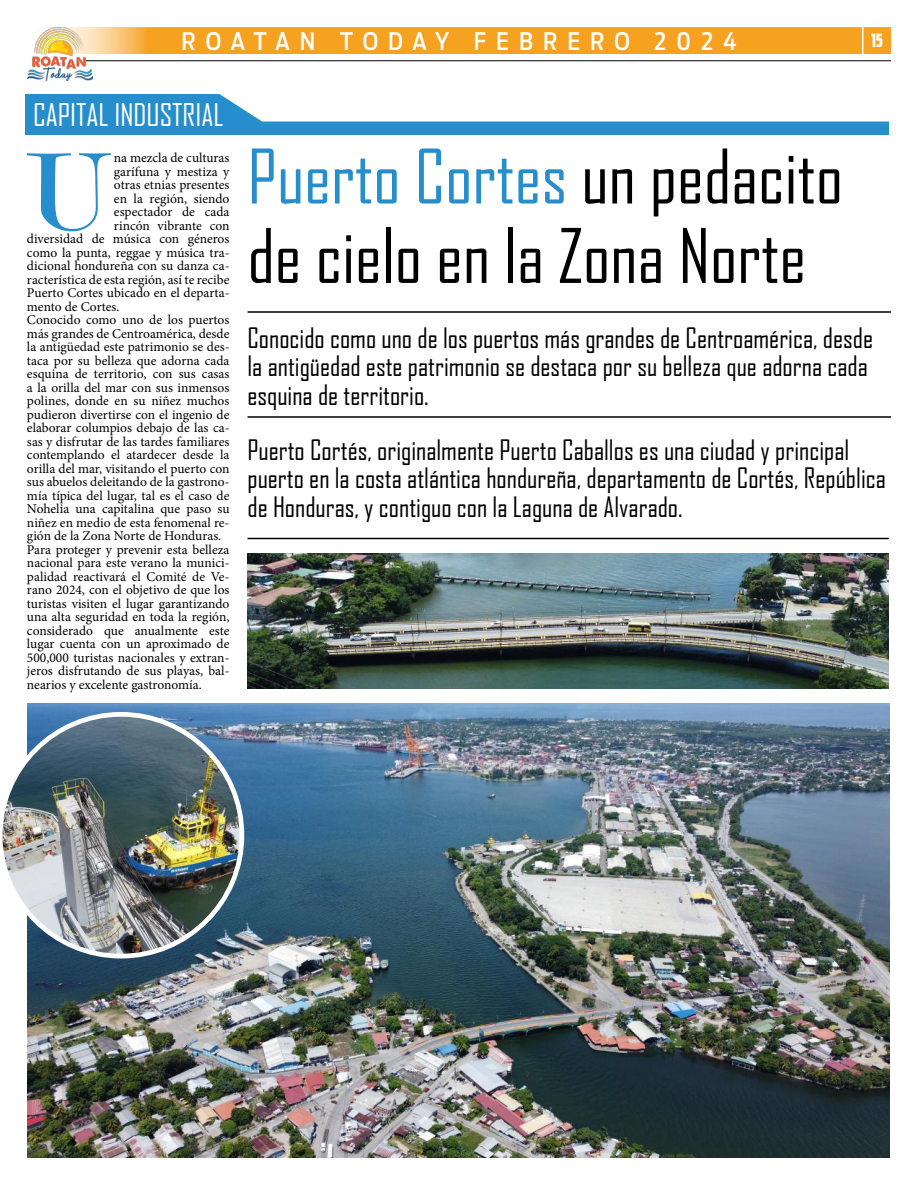
<style>
.page{position:relative;width:918px;height:1188px;background:#fff}
.page>*{position:absolute;margin:0;border:0;box-sizing:border-box;transform-origin:0 0}
.t1{font:113.7px "Modern 20 BT Roman B";color:#278ecd}
.t2{font:72px/79.3px "Agency FB";color:#000}
.t3{font:30px "Agency FB";color:#fff}
.t4{font:27px/28.5px "Agency FB";color:#000}
.t5{font:500 condensed 24px "Ford Antenna";letter-spacing:.415em;color:#fff}
.t6{font:18px "Ford Antenna Black Cmp";color:#fff}
.t7{font:13.5px "Minion Pro";color:#000}
.s1{color:#278ecd}
</style>
<div class="page">
<img style="left:27px;top:703px;width:863px;height:455px">
<div style="left:27px;top:27px;width:864px;height:27px;background:#f6a120"></div>
<svg style="left:862px;top:27px;width:1px;height:27px"></svg>
<hr style="left:86px;top:60px;width:805px;height:1px;background:#010202">
<img style="left:27px;top:27px;width:65px;height:54px">
<div style="left:25px;top:94px;width:864px;height:41px;background:#278ecd"></div>
<div style="left:219px;top:94px;width:670px;height:28px;background:#fff"></div>
<hr style="left:248px;top:416px;width:643px;height:2px;background:#000">
<hr style="left:248px;top:311px;width:643px;height:2px;background:#000">
<hr style="left:248px;top:538px;width:641px;height:1px;background:#000">
<img style="left:248px;top:554px;width:641px;height:134px">
<img style="left:2px;top:712px;width:242px;height:247px">
<h3 class="t5" style="left:182px;top:20px;width:556px">ROATAN TODAY FEBRERO 2024</h3>
<h3 class="t6" style="left:871px;top:25px;width:13px">15</h3>
<h3 class="t3" style="left:33px;top:97px;width:192px">CAPITAL INDUSTRIAL</h3>
<h1 class="t1" style="left:25px;top:122px;width:91px">U</h1>
<p class="t7" style="left:114px;top:149px;width:117px">na mezcla de culturas</p>
<p class="t7" style="left:114px;top:162px;width:117px">garífuna y mestiza y</p>
<p class="t7" style="left:114px;top:176px;width:117px">otras etnias presentes</p>
<p class="t7" style="left:114px;top:189px;width:117px">en la región, siendo</p>
<p class="t7" style="left:114px;top:203px;width:117px">espectador de cada</p>
<p class="t7" style="left:114px;top:216px;width:117px">rincón vibrante con</p>
<p class="t7" style="left:27px;top:230px;width:204px">diversidad de música con géneros</p>
<p class="t7" style="left:27px;top:243px;width:204px">como la punta, reggae y música tra-</p>
<p class="t7" style="left:27px;top:257px;width:204px">dicional hondureña con su danza ca-</p>
<p class="t7" style="left:27px;top:270px;width:204px">racterística de esta región, así te recibe</p>
<p class="t7" style="left:27px;top:284px;width:204px">Puerto Cortes ubicado en el departa-</p>
<p class="t7" style="left:27px;top:297px;width:94px">mento de Cortes.</p>
<p class="t7" style="left:27px;top:311px;width:204px">Conocido como uno de los puertos</p>
<p class="t7" style="left:27px;top:324px;width:204px">más grandes de Centroamérica, desde</p>
<p class="t7" style="left:27px;top:338px;width:204px">la antigüedad este patrimonio se des-</p>
<p class="t7" style="left:27px;top:351px;width:204px">taca por su belleza que adorna cada</p>
<p class="t7" style="left:27px;top:365px;width:204px">esquina de territorio, con sus casas</p>
<p class="t7" style="left:27px;top:378px;width:204px">a la orilla del mar con sus inmensos</p>
<p class="t7" style="left:27px;top:392px;width:204px">polines, donde en su niñez muchos</p>
<p class="t7" style="left:27px;top:405px;width:204px">pudieron divertirse con el ingenio de</p>
<p class="t7" style="left:27px;top:419px;width:204px">elaborar columpios debajo de las ca-</p>
<p class="t7" style="left:27px;top:432px;width:204px">sas y disfrutar de las tardes familiares</p>
<p class="t7" style="left:27px;top:446px;width:204px">contemplando el atardecer desde la</p>
<p class="t7" style="left:27px;top:459px;width:204px">orilla del mar, visitando el puerto con</p>
<p class="t7" style="left:27px;top:473px;width:204px">sus abuelos deleitando de la gastrono-</p>
<p class="t7" style="left:27px;top:486px;width:204px">mía típica del lugar, tal es el caso de</p>
<p class="t7" style="left:27px;top:500px;width:204px">Nohelia una capitalina que paso su</p>
<p class="t7" style="left:27px;top:513px;width:204px">niñez en medio de esta fenomenal re-</p>
<p class="t7" style="left:27px;top:527px;width:196px">gión de la Zona Norte de Honduras.</p>
<p class="t7" style="left:27px;top:540px;width:204px">Para proteger y prevenir esta belleza</p>
<p class="t7" style="left:27px;top:554px;width:204px">nacional para este verano la munici-</p>
<p class="t7" style="left:27px;top:567px;width:204px">palidad reactivará el Comité de Ve-</p>
<p class="t7" style="left:27px;top:581px;width:204px">rano 2024, con el objetivo de que los</p>
<p class="t7" style="left:27px;top:594px;width:204px">turistas visiten el lugar garantizando</p>
<p class="t7" style="left:27px;top:608px;width:204px">una alta seguridad en toda la región,</p>
<p class="t7" style="left:27px;top:621px;width:204px">considerado que anualmente este</p>
<p class="t7" style="left:27px;top:635px;width:204px">lugar cuenta con un aproximado de</p>
<p class="t7" style="left:27px;top:648px;width:204px">500,000 turistas nacionales y extran-</p>
<p class="t7" style="left:27px;top:662px;width:204px">jeros disfrutando de sus playas, bal-</p>
<p class="t7" style="left:27px;top:675px;width:176px">nearios y excelente gastronomía.</p>
<h2 class="t2" style="left:248px;top:136px;width:597px"><span class="s1">Puerto Cortes</span> un pedacito de cielo en la Zona Norte</h2>
<h3 class="t4" style="left:248px;top:323px;width:627px">Conocido como uno de los puertos más grandes de Centroamérica, desde la antigüedad este patrimonio se destaca por su belleza que adorna cada esquina de territorio.</h3>
<h3 class="t4" style="left:248px;top:435px;width:640px">Puerto Cortés, originalmente Puerto Caballos es una ciudad y principal puerto en la costa atlántica hondureña, departamento de Cortés, República de Honduras, y contiguo con la Laguna de Alvarado.</h3>
</div>
